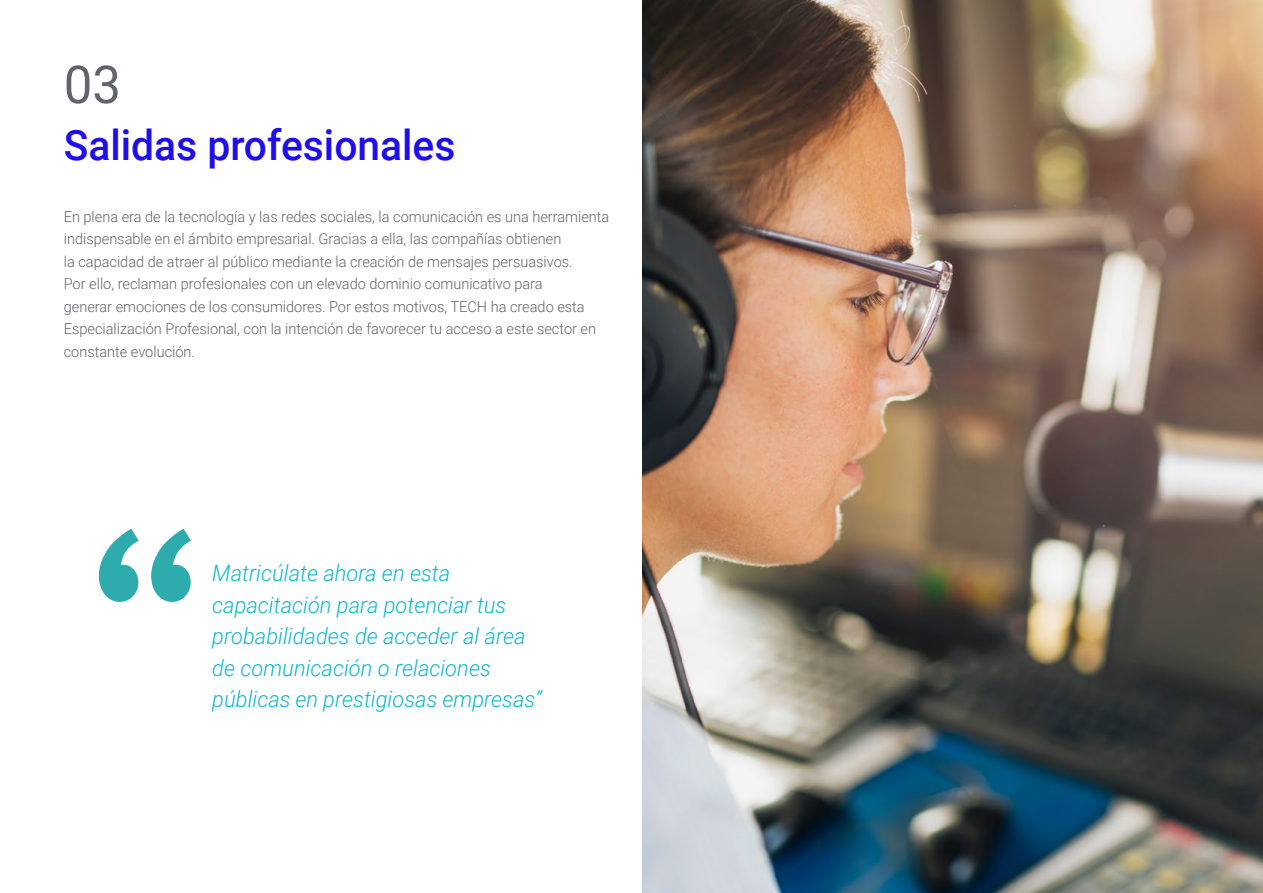
<style>
.page{position:relative;width:1263px;height:893px;background:#fff}
.page>*{position:absolute;margin:0;border:0;box-sizing:border-box;transform-origin:0 0}
.t1{font:52.5px "Roboto";color:#61646a}
.t2{font:500 42px "Roboto";color:#1f0dec}
.t3{font:italic 300 22.5px/31.5px "Roboto";color:#0fb6cf}
.t4{font:300 15px/22.5px "Roboto";color:#61646a}
</style>
<div class="page">
<img style="left:642px;top:0;width:621px;height:893px">
<svg style="left:99px;top:529px;width:92px;height:73px"></svg>
<h1 class="t1" style="left:64px;top:48px;width:59px">03</h1>
<h2 class="t2" style="left:64px;top:115px;width:393px">Salidas profesionales</h2>
<p class="t4" style="left:64px;top:205px;width:547px">En plena era de la tecnología y las redes sociales, la comunicación es una herramienta indispensable en el ámbito empresarial. Gracias a ella, las compañías obtienen<br>la capacidad de atraer al público mediante la creación de mensajes persuasivos.<br>Por ello, reclaman profesionales con un elevado dominio comunicativo para<br>generar emociones de los consumidores. Por estos motivos, TECH ha creado esta Especialización Profesional, con la intención de favorecer tu acceso a este sector en constante evolución.</p>
<h3 class="t3" style="left:212px;top:557px;width:331px">Matricúlate ahora en esta capacitación para potenciar tus probabilidades de acceder al área de comunicación o relaciones públicas en prestigiosas empresas”</h3>
</div>
